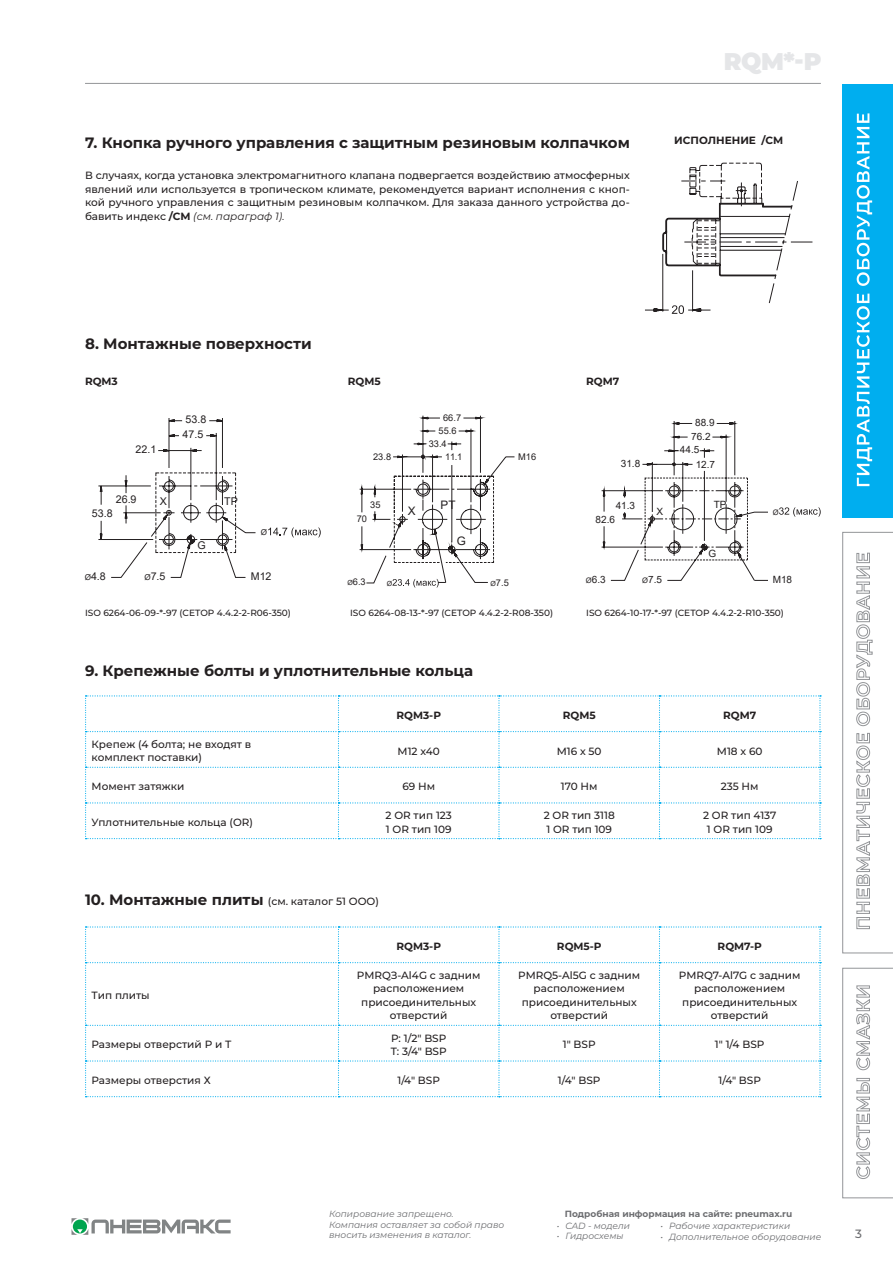
<style>
.page{position:relative;width:893px;height:1263px;background:#fff}
.page>*{position:absolute;margin:0;border:0;box-sizing:border-box;transform-origin:0 0}
.t1{font:900 24px "Montserrat";color:#e5e6e8}
.Стиль_абзаца_1{font:700 15px "Montserrat";color:#231f20}
.t2{font:500 12px "Montserrat";color:#6c6d70}
.t3{font:11.7px "Arial";color:#231f20}
.t4{font:10.65px/14.9px "Arial";color:#231f20}
.маркированный_список{font:500 10.5px/13.5px "Montserrat";color:#231f20;text-align:center}
.маркированный_список-2{font:700 10.5px "Montserrat";color:#231f20}
.t5{font:10.05px "Arial";color:#231f20}
.t6{font:9.3px/13.4px "Arial";color:#231f20;text-align:center}
.t7{font:italic 9px/10.8px "Montserrat";color:#6c6d70}
.маркированный_список-3{font:500 9px "Montserrat";color:#231f20}
.t8{font:700 9px "Montserrat";color:#6c6d70}
.t9{font:8.1px "Arial";color:#231f20}
.t10{font:7.65px "Arial";color:#231f20}
.t11{font:7.05px "Arial";color:#231f20}
.s1{font-weight:700}
.s2{font-weight:400;font-style:italic}
.s3{font-size:8.1px}
.s4{font-size:7.05px}
.s5{font-size:7.65px}
.s6{font-weight:500;font-size:10.5px}
</style>
<div class="page">
<div style="left:843px;top:84px;width:50px;height:433px;background:#00aeef"></div>
<svg style="left:857px;top:294px;width:15px;height:192px"></svg>
<svg style="left:857px;top:113px;width:15px;height:173px"></svg>
<svg style="left:842px;top:968px;width:51px;height:230px"></svg>
<svg style="left:842px;top:532px;width:51px;height:421px"></svg>
<svg style="left:72px;top:1218px;width:159px;height:17px"></svg>
<hr style="left:85px;top:83px;width:736px;height:1px;background:#939598">
<svg style="left:645px;top:163px;width:168px;height:151px"></svg>
<svg style="left:85px;top:695px;width:736px;height:144px"></svg>
<svg style="left:85px;top:926px;width:736px;height:171px"></svg>
<svg style="left:268px;top:527px;width:53px;height:10px"></svg>
<svg style="left:98px;top:418px;width:158px;height:160px"></svg>
<svg style="left:359px;top:415px;width:156px;height:173px"></svg>
<svg style="left:779px;top:507px;width:42px;height:10px"></svg>
<svg style="left:601px;top:463px;width:154px;height:269px"></svg>
<svg style="left:648px;top:421px;width:120px;height:160px"></svg>
<p class="Стиль_абзаца_1" style="left:85px;top:132px;width:546px">7. Кнопка ручного управления с защитным резиновым колпачком</p>
<p class="маркированный_список" style="left:85px;top:168px;width:546px;text-align:justify">В случаях, когда установка электромагнитного клапана подвергается воздействию атмосферных явлений или используется в тропическом климате, рекомендуется вариант исполнения с кноп&shy;кой ручного управления с защитным резиновым колпачком. Для заказа данного устройства до&shy;бавить индекс <span class="s1">/СМ</span> <span class="s2">(см. параграф 1).</span></p>
<h1 class="t1" style="left:724px;top:44px;width:99px">RQM*-P</h1>
<p class="маркированный_список-2" style="left:674px;top:133px;width:110px">ИСПОЛНЕНИЕ /СМ</p>
<p class="Стиль_абзаца_1" style="left:85px;top:333px;width:228px">8. Монтажные поверхности</p>
<p class="маркированный_список-2" style="left:85px;top:374px;width:34px">RQM3</p>
<p class="маркированный_список-2" style="left:348px;top:374px;width:34px">RQM5</p>
<p class="маркированный_список-2" style="left:586px;top:374px;width:35px">RQM7</p>
<p class="t4" style="left:136px;top:442px;width:22px">22.1</p>
<p class="t4" style="left:182px;top:412px;width:25px">53.8<br>47.5</p>
<p class="t4" style="left:116px;top:492px;width:22px">26.9</p>
<p class="t4" style="left:92px;top:506px;width:22px">53.8</p>
<p class="t4" style="left:160px;top:494px;width:9px">X</p>
<p class="t4" style="left:224px;top:494px;width:15px">TP</p>
<p class="t6" style="left:373px;top:450px;width:19px">23.8</p>
<p class="t6" style="left:370px;top:498px;width:12px">35</p>
<p class="t6" style="left:357px;top:512px;width:12px">70</p>
<p class="t6" style="left:438px;top:411px;width:24px">66.7<br>55.6</p>
<p class="t6" style="left:445px;top:450px;width:19px">11.1</p>
<p class="t6" style="left:429px;top:437px;width:19px">33.4</p>
<p class="t3" style="left:408px;top:502px;width:9px">X</p>
<p class="t3" style="left:441px;top:497px;width:16px">PT</p>
<p class="t6" style="left:518px;top:450px;width:19px">M16</p>
<p class="t5" style="left:621px;top:456px;width:21px">31.8</p>
<p class="t5" style="left:616px;top:498px;width:21px">41.3</p>
<p class="t5" style="left:596px;top:513px;width:21px">82.6</p>
<p class="t4" style="left:197px;top:538px;width:10px">G</p>
<p class="t9" style="left:261px;top:527px;width:8px">Ø</p>
<p class="t3" style="left:457px;top:533px;width:11px">G</p>
<p class="t5" style="left:656px;top:505px;width:8px">X</p>
<p class="t4" style="left:85px;top:569px;width:23px"><span class="s3">Ø</span>4.8</p>
<p class="t4" style="left:144px;top:569px;width:23px"><span class="s3">Ø</span>7.5</p>
<p class="t4" style="left:251px;top:569px;width:22px">M12</p>
<p class="t6" style="left:347px;top:575px;width:20px"><span class="s4">Ø</span>6.3</p>
<p class="t11" style="left:387px;top:578px;width:7px">Ø</p>
<p class="t6" style="left:490px;top:576px;width:20px"><span class="s4">Ø</span>7.5</p>
<p class="t5" style="left:586px;top:572px;width:21px"><span class="s5">Ø</span>6.3</p>
<p class="t5" style="left:642px;top:572px;width:21px"><span class="s5">Ø</span>7.5</p>
<p class="t5" style="left:695px;top:415px;width:21px">88.9</p>
<p class="t5" style="left:696px;top:458px;width:21px">12.7</p>
<p class="t5" style="left:691px;top:429px;width:21px">76.2</p>
<p class="t5" style="left:680px;top:443px;width:21px">44.5</p>
<p class="t5" style="left:714px;top:498px;width:14px">TP</p>
<p class="t5" style="left:709px;top:546px;width:9px">G</p>
<p class="t10" style="left:773px;top:507px;width:7px">Ø</p>
<p class="t5" style="left:773px;top:572px;width:21px">M18</p>
<p class="маркированный_список-3" style="left:85px;top:606px;width:207px">ISO 6264-06-09-*-97 (CETOP 4.4.2-2-R06-350)</p>
<p class="маркированный_список-3" style="left:350px;top:606px;width:204px">ISO 6264-08-13-*-97 (CETOP 4.4.2-2-R08-350)</p>
<p class="маркированный_список-3" style="left:586px;top:606px;width:199px">ISO 6264-10-17-*-97 (CETOP 4.4.2-2-R10-350)</p>
<p class="Стиль_абзаца_1" style="left:85px;top:660px;width:390px">9. Крепежные болты и уплотнительные кольца</p>
<p class="маркированный_список" style="left:92px;top:737px;width:161px">Крепеж (4 болта; не входят в</p>
<p class="маркированный_список" style="left:92px;top:750px;width:112px">комплект поставки)</p>
<p class="маркированный_список-2" style="left:396px;top:707px;width:46px">RQM3-P</p>
<p class="маркированный_список-2" style="left:563px;top:707px;width:34px">RQM5</p>
<p class="маркированный_список-2" style="left:723px;top:707px;width:35px">RQM7</p>
<p class="маркированный_список" style="left:398px;top:744px;width:44px">М12 х40</p>
<p class="маркированный_список" style="left:557px;top:744px;width:46px">М16 х 50</p>
<p class="маркированный_список" style="left:717px;top:744px;width:47px">М18 х 60</p>
<p class="маркированный_список" style="left:92px;top:779px;width:94px">Момент затяжки</p>
<p class="маркированный_список" style="left:402px;top:779px;width:34px">69 Нм</p>
<p class="маркированный_список" style="left:561px;top:779px;width:38px">170 Нм</p>
<p class="маркированный_список" style="left:721px;top:779px;width:39px">235 Нм</p>
<p class="маркированный_список" style="left:92px;top:815px;width:163px">Уплотнительные кольца (OR)</p>
<p class="маркированный_список" style="left:385px;top:808px;width:68px">2 OR тип 123</p>
<p class="маркированный_список" style="left:386px;top:822px;width:67px">1 OR тип 109</p>
<p class="маркированный_список" style="left:544px;top:808px;width:73px">2 OR тип 3118</p>
<p class="маркированный_список" style="left:546px;top:822px;width:67px">1 OR тип 109</p>
<p class="маркированный_список" style="left:703px;top:808px;width:75px">2 OR тип 4137</p>
<p class="маркированный_список" style="left:707px;top:822px;width:67px">1 OR тип 109</p>
<p class="Стиль_абзаца_1" style="left:85px;top:888px;width:296px">10. Монтажные плиты <span class="s6">(см. каталог 51 ООО)</span></p>
<p class="маркированный_список-2" style="left:396px;top:939px;width:46px">RQM3-P</p>
<p class="маркированный_список-2" style="left:557px;top:939px;width:46px">RQM5-Р</p>
<p class="маркированный_список-2" style="left:718px;top:939px;width:46px">RQM7-Р</p>
<p class="маркированный_список" style="left:92px;top:988px;width:60px">Тип плиты</p>
<p class="маркированный_список" style="left:92px;top:1037px;width:141px">Размеры отверстий Р и Т</p>
<p class="маркированный_список" style="left:357px;top:968px;width:125px">PMRQЗ-Al4G с задним</p>
<p class="маркированный_список" style="left:373px;top:981px;width:93px">расположением</p>
<p class="маркированный_список" style="left:361px;top:995px;width:116px">присоединительных отверстий</p>
<p class="маркированный_список" style="left:391px;top:1030px;width:57px">P: 1/2" BSP</p>
<p class="маркированный_список" style="left:391px;top:1044px;width:57px">T: 3/4" BSP</p>
<p class="маркированный_список" style="left:518px;top:968px;width:123px">PMRQ5-Al5G с задним</p>
<p class="маркированный_список" style="left:534px;top:981px;width:93px">расположением</p>
<p class="маркированный_список" style="left:522px;top:995px;width:116px">присоединительных отверстий</p>
<p class="маркированный_список" style="left:679px;top:968px;width:123px">PMRQ7-Al7G с задним расположением</p>
<p class="маркированный_список" style="left:682px;top:995px;width:116px">присоединительных отверстий</p>
<p class="маркированный_список" style="left:563px;top:1037px;width:34px">1" BSP</p>
<p class="маркированный_список" style="left:715px;top:1037px;width:51px">1" 1/4 BSP</p>
<p class="маркированный_список" style="left:92px;top:1073px;width:121px">Размеры отверстия Х</p>
<p class="маркированный_список" style="left:397px;top:1073px;width:44px">1/4" BSP</p>
<p class="маркированный_список" style="left:558px;top:1073px;width:44px">1/4" BSP</p>
<p class="маркированный_список" style="left:718px;top:1073px;width:44px">1/4" BSP</p>
<p class="t7" style="left:329px;top:1208px;width:177px">Копирование запрещено.<br>Компания оставляет за собой право вносить изменения в каталог.</p>
<p class="t8" style="left:565px;top:1207px;width:229px">Подробная информация на сайте: pneumax.ru</p>
<p class="t7" style="left:557px;top:1219px;width:74px">• CAD - модели</p>
<p class="t7" style="left:557px;top:1230px;width:68px">• Гидросхемы</p>
<p class="t7" style="left:661px;top:1220px;width:131px">• Рабочие характеристики</p>
<p class="t7" style="left:661px;top:1231px;width:162px">• Дополнительное оборудование</p>
<p class="t2" style="left:855px;top:1225px;width:8px">3</p>
</div>
